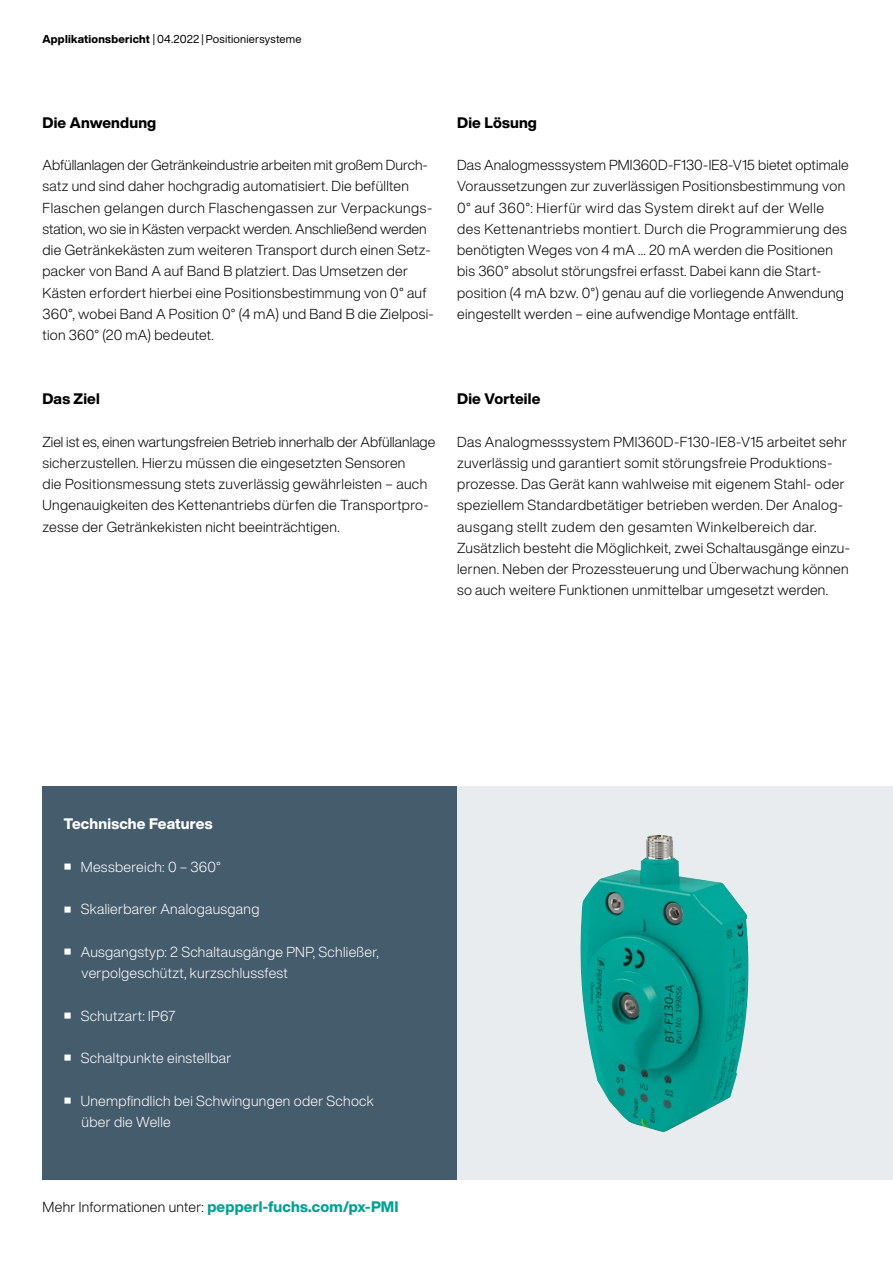
<style>
.page{position:relative;width:893px;height:1263px;background:#fff}
.page>*{position:absolute;margin:0;border:0;box-sizing:border-box;transform-origin:0 0}
.t1{font:800 15px "Helvetica Now Display";letter-spacing:.01em;color:#00a294}
.t2{font:800 15px "Helvetica Now Display";letter-spacing:.01em;color:#000}
.t3{font:800 15px "Helvetica Now Display";letter-spacing:.01em;color:#fff}
.t4{font:300 14.25px/21.3px "Helvetica Now Display";letter-spacing:.02em;color:#000}
.t5{font:300 14.25px/21.3px "Helvetica Now Display";letter-spacing:.02em;color:#fff}
.t6{font:11.25px "Helvetica Now Display";letter-spacing:.02em;color:#000}
.s1{font-weight:800}
.s2{font-weight:300;font-size:14.25px;color:#000}
</style>
<div class="page">
<div style="left:457px;top:787px;width:436px;height:393px;background:#e9ecef"></div>
<img style="left:580px;top:835px;width:168px;height:297px">
<div style="left:43px;top:787px;width:414px;height:393px;background:#455c6d"></div>
<p class="t6" style="left:43px;top:31px;width:261px"><span class="s1">Applikationsbericht</span> | 04.2022 | Positioniersysteme</p>
<p class="t2" style="left:43px;top:112px;width:115px">Die Anwendung</p>
<p class="t4" style="left:43px;top:154px;width:393px">Abfüllanlagen der Getränkeindustrie arbeiten mit großem Durch&shy;satz und sind daher hochgradig automatisiert. Die befüllten Flaschen gelangen durch Flaschengassen zur Verpackungs&shy;station, wo sie in Kästen verpackt werden. Anschließend werden die Getränkekästen zum weiteren Transport durch einen Setz&shy;packer von Band A auf Band B platziert. Das Umsetzen der Kästen erfordert hierbei eine Positionsbestimmung von 0° auf 360°, wobei Band A Position 0° (4 mA) und Band B die Zielposi&shy;tion 360° (20 mA) bedeutet.</p>
<p class="t2" style="left:43px;top:388px;width:59px">Das Ziel</p>
<p class="t4" style="left:43px;top:431px;width:394px">Ziel ist es, einen wartungsfreien Betrieb innerhalb der Abfüllanlage sicherzustellen. Hierzu müssen die eingesetzten Sensoren<br>die Positionsmessung stets zuverlässig gewährleisten – auch Ungenauigkeiten des Kettenantriebs dürfen die Transportpro&shy;zesse der Getränkekisten nicht beeinträchtigen.</p>
<p class="t2" style="left:457px;top:112px;width:81px">Die Lösung</p>
<p class="t4" style="left:457px;top:154px;width:393px">Das Analogmesssystem PMI360D-F130-IE8-V15 bietet optimale Voraussetzungen zur zuverlässigen Positionsbestimmung von 0° auf 360°: Hierfür wird das System direkt auf der Welle des Kettenantriebs montiert. Durch die Programmierung des benötigten Weges von 4 mA ... 20 mA werden die Positionen bis 360° absolut störungsfrei erfasst. Dabei kann die Start&shy;position (4 mA bzw. 0°) genau auf die vorliegende Anwendung eingestellt werden – eine aufwendige Montage entfällt.</p>
<p class="t2" style="left:457px;top:388px;width:85px">Die Vorteile</p>
<p class="t4" style="left:457px;top:431px;width:394px">Das Analogmesssystem PMI360D-F130-IE8-V15 arbeitet sehr zuverlässig und garantiert somit störungsfreie Produktions&shy;prozesse. Das Gerät kann wahlweise mit eigenem Stahl- oder speziellem Standardbetätiger betrieben werden. Der Analog&shy;ausgang stellt zudem den gesamten Winkelbereich dar.<br>Zusätzlich besteht die Möglichkeit, zwei Schaltausgänge einzu&shy;lernen. Neben der Prozessteuerung und Überwachung können so auch weitere Funktionen unmittelbar umgesetzt werden.</p>
<p class="t3" style="left:64px;top:813px;width:150px">Technische Features</p>
<p class="t5" style="left:65px;top:856px;width:158px"><sup>■</sup> Messbereich: 0 – 360°</p>
<p class="t5" style="left:65px;top:898px;width:196px"><sup>■</sup> Skalierbarer Analogausgang</p>
<p class="t5" style="left:82px;top:941px;width:299px;text-indent:-17px"><sup>■</sup> Ausgangstyp: 2 Schaltausgänge PNP, Schließer, verpolgeschützt, kurzschlussfest</p>
<p class="t5" style="left:65px;top:1005px;width:112px"><sup>■</sup> Schutzart: IP67</p>
<p class="t5" style="left:65px;top:1047px;width:168px"><sup>■</sup> Schaltpunkte einstellbar</p>
<p class="t5" style="left:82px;top:1090px;width:294px;text-indent:-17px"><sup>■</sup> Unempfindlich bei Schwingungen oder Schock über die Welle</p>
<p class="t1" style="left:43px;top:1196px;width:358px"><span class="s2">Mehr Informationen unter:</span> pepperl-fuchs.com/px-PMI</p>
</div>
